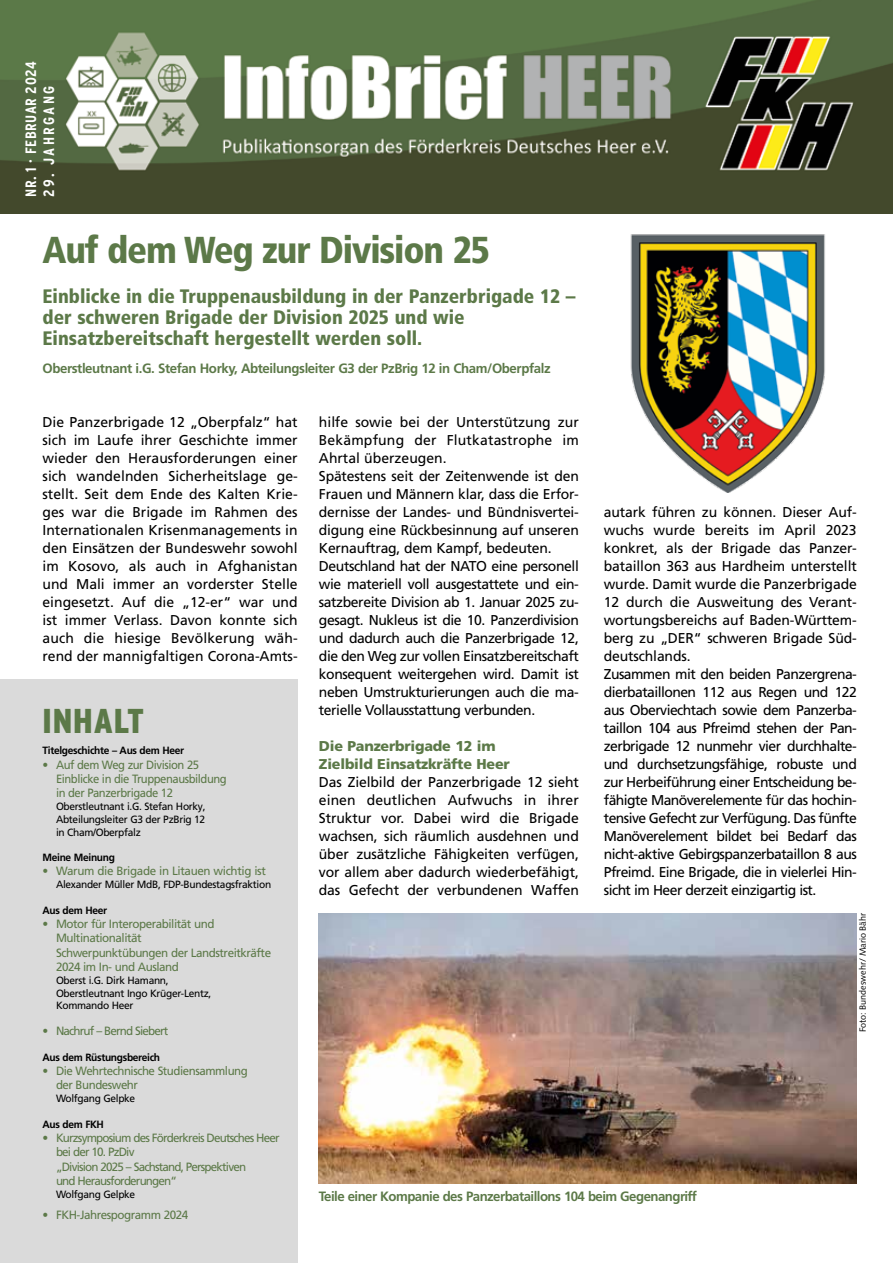
<style>
.page{position:relative;width:893px;height:1263px;background:#fff}
.page>*{position:absolute;margin:0;border:0;box-sizing:border-box;transform-origin:0 0}
.t1{font:900 condensed 37.5px "Frutiger";letter-spacing:-.03em;color:#5c7948}
.t2{font:900 condensed 34.5px "Interstate";letter-spacing:.025em;color:#5c7948}
.t3{font:900 condensed 19.5px/21px "Frutiger";color:#5c7948}
.t4{font:700 condensed 15px "Interstate";letter-spacing:.03em;color:#fff}
.t5{font:700 condensed 15px "Interstate";letter-spacing:.15em;color:#fff}
.t6{font:14.25px/18px "Frutiger LT Pro";letter-spacing:-.03em;color:#000}
.t7{font:900 14.25px/18px "Frutiger";letter-spacing:-.015em;color:#5c7948}
.t8{font:700 13.5px "Frutiger";letter-spacing:-.03em;color:#5c7948}
.t9{font:700 13.5px "Frutiger LT Pro";letter-spacing:-.04em;color:#5c7948}
.t10{font:12px/14.2px "Frutiger LT Pro";letter-spacing:-.04em;color:#5c7948}
.t11{font:12px/14.2px "Frutiger LT Pro";letter-spacing:-.07em;color:#5c7948}
.t12{font:10.5px/12.8px "Frutiger LT Pro";letter-spacing:-.03em;color:#000;text-align:justify}
.t13{font:700 10.5px "Frutiger LT Pro";letter-spacing:-.03em;color:#000}
.t14{font:9px "Syntax";color:#000}
</style>
<div class="page">
<div style="left:0;top:679px;width:298px;height:584px;background:#dadada"></div>
<img style="left:0;top:0;width:893px;height:213px">
<img style="left:630px;top:234px;width:195px;height:258px">
<img style="left:319px;top:913px;width:538px;height:270px">
<p class="t4" style="left:23px;top:197px;width:138px;rotate:-90deg">NR. 1 · FEBRUAR 2024</p>
<p class="t5" style="left:41px;top:197px;width:113px;rotate:-90deg">29. JAHRGANG</p>
<h1 class="t1" style="left:43px;top:228px;width:449px">Auf dem Weg zur Division 25</h1>
<h3 class="t3" style="left:43px;top:285px;width:535px">Einblicke in die Truppenausbildung in der Panzerbrigade 12 – der schweren Brigade der Division 2025 und wie<br>Einsatzbereitschaft hergestellt werden soll.</h3>
<p class="t8" style="left:43px;top:361px;width:510px">Oberstleutnant i.G. Stefan Horky, Abteilungsleiter G3 der PzBrig 12 in Cham/Oberpfalz</p>
<p class="t6" style="left:43px;top:413px;width:257px;text-align:justify">Die Panzerbrigade 12 „Oberpfalz“ hat sich im Laufe ihrer Geschichte immer wieder den Herausforderungen einer sich wandelnden Sicherheitslage ge&shy;stellt. Seit dem Ende des Kalten Krie&shy;ges war die Brigade im Rahmen des Internationalen Krisenmanagements in den Einsätzen der Bundeswehr sowohl im Kosovo, als auch in Afghanistan und Mali immer an vorderster Stelle eingesetzt. Auf die „12-er“ war und ist immer Verlass. Davon konnte sich auch die hiesige Bevölkerung wäh&shy;rend der mannigfaltigen Corona-Amts-</p>
<h2 class="t2" style="left:43px;top:702px;width:103px">INHALT</h2>
<p class="t13" style="left:43px;top:744px;width:143px">Titelgeschichte – Aus dem Heer</p>
<p class="t10" style="left:56px;top:757px;width:172px;text-indent:-14px">• Auf dem Weg zur Division 25<br>Einblicke in die Truppenausbildung in der Panzerbrigade 12</p>
<p class="t12" style="left:56px;top:800px;width:151px">Oberstleutnant i.G. Stefan Horky, Abteilungsleiter G3 der PzBrig 12 in Cham/Oberpfalz</p>
<p class="t13" style="left:43px;top:851px;width:74px">Meine Meinung</p>
<p class="t10" style="left:43px;top:864px;width:225px">• Warum die Brigade in Litauen wichtig ist</p>
<p class="t12" style="left:56px;top:878px;width:217px">Alexander Müller MdB, FDP-Bundestagsfraktion</p>
<p class="t13" style="left:43px;top:904px;width:66px">Aus dem Heer</p>
<p class="t10" style="left:56px;top:917px;width:217px;text-indent:-14px">• Motor für Interoperabilität und<br>Multinationalität<br>Schwerpunktübungen der Landstreitkräfte<br>2024 im In- und Ausland</p>
<p class="t12" style="left:56px;top:974px;width:157px;text-align:left">Oberst i.G. Dirk Hamann,<br>Oberstleutnant Ingo Krüger-Lentz,<br>Kommando Heer</p>
<p class="t11" style="left:43px;top:1024px;width:127px">• Nachruf – Bernd Siebert</p>
<p class="t13" style="left:43px;top:1051px;width:119px">Aus dem Rüstungsbereich</p>
<p class="t10" style="left:56px;top:1064px;width:193px;text-indent:-14px">• Die Wehrtechnische Studiensammlung der Bundeswehr</p>
<p class="t12" style="left:56px;top:1092px;width:81px">Wolfgang Gelpke</p>
<p class="t13" style="left:43px;top:1118px;width:63px">Aus dem FKH</p>
<p class="t11" style="left:56px;top:1131px;width:225px;text-indent:-14px">• Kurzsymposium des Förderkreis Deutsches Heer bei der 10. PzDiv<br>„Division 2025 – Sachstand, Perspektiven<br>und Herausforderungen“</p>
<p class="t12" style="left:56px;top:1188px;width:81px">Wolfgang Gelpke</p>
<p class="t10" style="left:43px;top:1208px;width:147px">• FKH-Jahrespogramm 2024</p>
<p class="t6" style="left:319px;top:413px;width:262px">hilfe sowie bei der Unterstützung zur Bekämpfung der Flutkatastrophe im Ahrtal überzeugen.<br>Spätestens seit der Zeitenwende ist den Frauen und Männern klar, dass die Erfor&shy;dernisse der Landes- und Bündnisvertei&shy;digung eine Rückbesinnung auf unseren Kernauftrag, dem Kampf, bedeuten.<br>Deutschland hat der NATO eine personell wie materiell voll ausgestattete und ein&shy;satzbereite Division ab 1. Januar 2025 zu&shy;gesagt. Nukleus ist die 10. Panzerdivision und dadurch auch die Panzerbrigade 12, die den Weg zur vollen Einsatzbereitschaft konsequent weitergehen wird. Damit ist neben Umstrukturierungen auch die ma&shy;terielle Vollausstattung verbunden.</p>
<p class="t7" style="left:319px;top:737px;width:192px">Die Panzerbrigade 12 im<br>Zielbild Einsatzkräfte Heer</p>
<p class="t6" style="left:319px;top:773px;width:261px;text-align:justify">Das Zielbild der Panzerbrigade 12 sieht einen deutlichen Aufwuchs in ihrer Struktur vor. Dabei wird die Brigade wachsen, sich räumlich ausdehnen und über zusätzliche Fähigkeiten verfügen, vor allem aber dadurch wiederbefähigt, das Gefecht der verbundenen Waffen</p>
<p class="t6" style="left:604px;top:503px;width:255px">autark führen zu können. Dieser Auf&shy;wuchs wurde bereits im April 2023 konkret, als der Brigade das Panzer&shy;bataillon 363 aus Hardheim unterstellt wurde. Damit wurde die Panzerbrigade 12 durch die Ausweitung des Verant&shy;wortungsbereichs auf Baden-Württem&shy;berg zu „DER“ schweren Brigade Süd&shy;deutschlands.<br>Zusammen mit den beiden Panzergrena&shy;dierbataillonen 112 aus Regen und 122 aus Oberviechtach sowie dem Panzerba&shy;taillon 104 aus Pfreimd stehen der Pan&shy;zerbrigade 12 nunmehr vier durchhalte&shy;und durchsetzungsfähige, robuste und zur Herbeiführung einer Entscheidung be&shy;fähigte Manöverelemente für das hochin&shy;tensive Gefecht zur Verfügung. Das fünfte Manöverelement bildet bei Bedarf das nicht-aktive Gebirgspanzerbataillon 8 aus Pfreimd. Eine Brigade, die in vielerlei Hin&shy;sicht im Heer derzeit einzigartig ist.</p>
<p class="t14" style="left:857px;top:1032px;width:121px;rotate:-90deg">Foto: Bundeswehr/ Mario Bähr</p>
<p class="t9" style="left:319px;top:1188px;width:380px">Teile einer Kompanie des Panzerbataillons 104 beim Gegenangriff</p>
</div>
